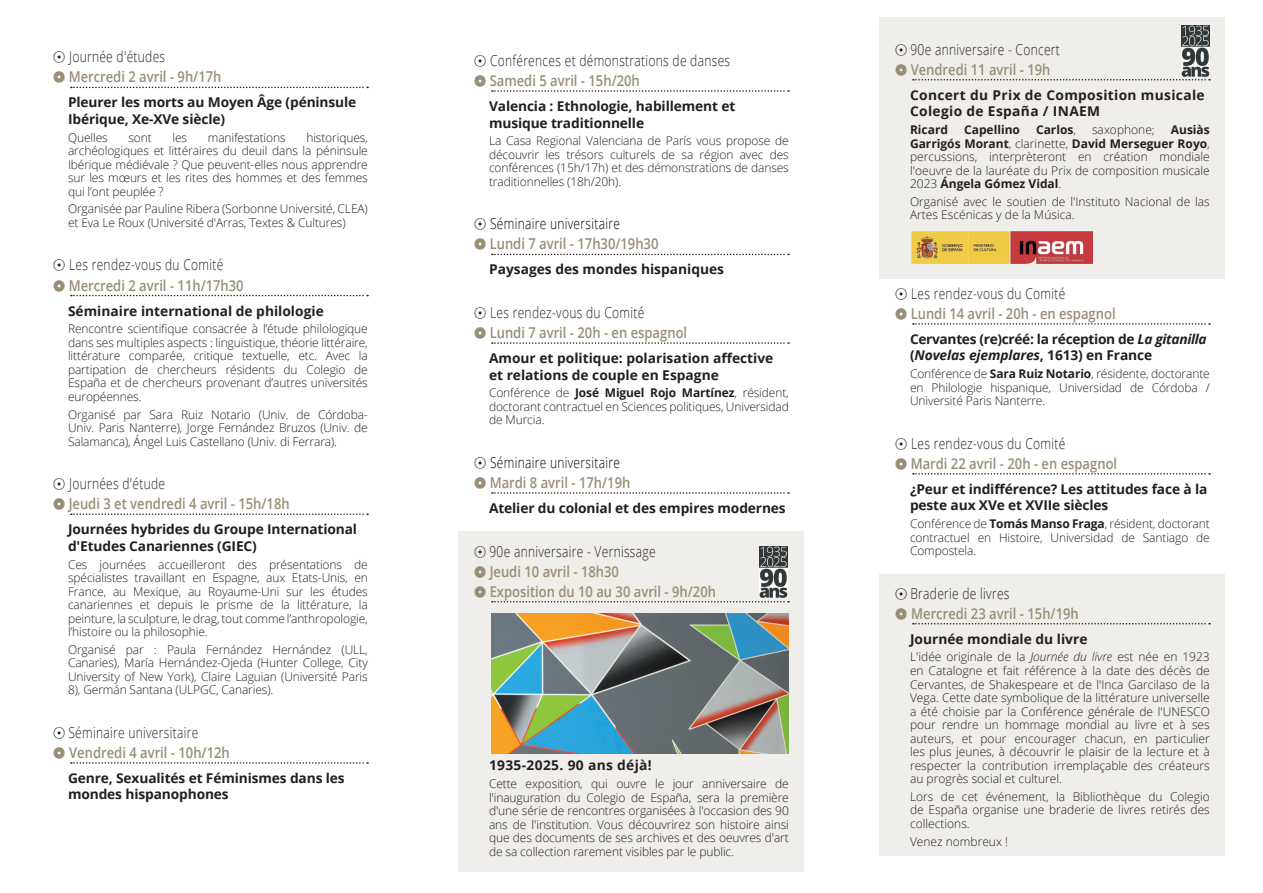
<style>
.page{position:relative;width:1263px;height:893px;background:#fff}
.page>*{position:absolute;margin:0;border:0;box-sizing:border-box;transform-origin:0 0}
.t1{font:600 15px/20.1px "Open Sans";color:#988e77;scale:.87 1}
.t2{font:300 15px/20.1px "Open Sans";letter-spacing:.025em;color:#231f20;scale:.8 1}
.t3{font:300 15px/20.1px "Open Sans";letter-spacing:.025em;color:#000001;scale:.8 1}
.t4{font:700 13.5px/16.5px "Open Sans";letter-spacing:-.01em;color:#231f20}
.t5{font:700 13.5px/16.5px "Open Sans";letter-spacing:.025em;color:#231f20}
.t6{font:300 12px/13.5px "Open Sans";letter-spacing:-.01em;color:#231f20;text-align:justify}
.t7{font:700 12px "Open Sans";color:#231f20}
.s1{font-family:"Uchrony Arrows";font-weight:300;color:#231f20}
.s2{font-weight:300;color:#231f20}
.s3{font-family:"Uchrony Arrows";font-weight:300}
.s4{font-family:"Uchrony Arrows"}
.s5{font-family:"Uchrony Arrows";color:#988e77}
.s6{font-weight:600;color:#988e77}
.s7{font-weight:300;color:#000001}
.s8{font-weight:700}
.s9{font-family:"Uchrony Arrows";color:#231f20}
.s10{font-weight:300}
.s11{font-style:italic}
</style>
<div class="page">
<div style="left:879px;top:574px;width:346px;height:282px;background:#efeeea"></div>
<div style="left:879px;top:17px;width:346px;height:262px;background:#efeeea"></div>
<svg style="left:913px;top:79px;width:297px;height:1px"></svg>
<svg style="left:913px;top:323px;width:297px;height:2px"></svg>
<svg style="left:913px;top:473px;width:297px;height:2px"></svg>
<svg style="left:913px;top:623px;width:297px;height:1px"></svg>
<div style="left:459px;top:531px;width:345px;height:341px;background:#efeeea"></div>
<svg style="left:492px;top:90px;width:297px;height:2px"></svg>
<svg style="left:492px;top:254px;width:297px;height:1px"></svg>
<svg style="left:492px;top:342px;width:297px;height:2px"></svg>
<svg style="left:492px;top:492px;width:297px;height:2px"></svg>
<svg style="left:492px;top:601px;width:297px;height:1px"></svg>
<svg style="left:71px;top:87px;width:297px;height:1px"></svg>
<svg style="left:71px;top:295px;width:297px;height:1px"></svg>
<svg style="left:71px;top:513px;width:297px;height:2px"></svg>
<svg style="left:71px;top:762px;width:297px;height:2px"></svg>
<img style="left:912px;top:232px;width:181px;height:32px">
<img style="left:1181px;top:26px;width:29px;height:51px">
<img style="left:759px;top:547px;width:28px;height:51px">
<img style="left:491px;top:613px;width:298px;height:141px">
<p class="t1" style="left:53px;top:46px;width:195px"><span class="s1">S</span> <span class="s2">Journée d'études<br></span><span class="s3">U</span> Mercredi 2 avril - 9h/17h</p>
<p class="t4" style="left:68px;top:94px;width:290px">Pleurer les morts au Moyen Âge (péninsule<br>Ibérique, Xe-XVe siècle)</p>
<p class="t6" style="left:68px;top:130px;width:41px">Quelles</p>
<p class="t6" style="left:128px;top:130px;width:25px">sont</p>
<p class="t6" style="left:173px;top:130px;width:16px">les</p>
<p class="t6" style="left:208px;top:130px;width:79px">manifestations</p>
<p class="t6" style="left:68px;top:130px;width:301px;text-indent:238px">historiques, archéologiques et littéraires du deuil dans la péninsule Ibérique médiévale ? Que peuvent-elles nous apprendre sur les mœurs et les rites des hommes et des femmes qui l’ont peuplée ?</p>
<p class="t6" style="left:68px;top:202px;width:301px">Organisée par Pauline Ribera (Sorbonne Université, CLEA) et Eva Le Roux (Université d'Arras, Textes &amp; Cultures)</p>
<p class="t1" style="left:53px;top:255px;width:221px"><span class="s1">S</span> <span class="s2">Les rendez-vous du Comité<br></span><span class="s3">U</span> Mercredi 2 avril - 11h/17h30</p>
<p class="t4" style="left:68px;top:302px;width:257px">Séminaire international de philologie</p>
<p class="t6" style="left:68px;top:322px;width:301px">Rencontre scientifique consacrée à l’étude philologique dans ses multiples aspects : linguistique, théorie littéraire, littérature comparée, critique textuelle, etc. Avec la partipation de chercheurs résidents du Colegio de España et de chercheurs provenant d’autres universités européennes.</p>
<p class="t6" style="left:68px;top:407px;width:301px">Organisé par Sara Ruiz Notario (Univ. de Córdoba-Univ. Paris Nanterre), Jorge Fernández Bruzos (Univ. de Salamanca), Ángel Luis Castellano (Univ. di Ferrara).</p>
<p class="t1" style="left:53px;top:473px;width:273px"><span class="s1">S</span> <span class="s2">Journées d'étude<br></span><span class="s3">U</span> Jeudi 3 et vendredi 4 avril - 15h/18h</p>
<p class="t4" style="left:68px;top:521px;width:291px">Journées hybrides du Groupe International d'Etudes Canariennes (GIEC)</p>
<p class="t6" style="left:68px;top:557px;width:301px">Ces journées accueilleront des présentations de spécialistes travaillant en Espagne, aux Etats-Unis, en France, au Mexique, au Royaume-Uni sur les études canariennes et depuis le prisme de la littérature, la peinture, la sculpture, le drag, tout comme l’anthropologie, l’histoire ou la philosophie.</p>
<p class="t6" style="left:68px;top:642px;width:301px">Organisé par : Paula Fernández Hernández (ULL, Canaries), María Hernández-Ojeda (Hunter College, City University of New York), Claire Laguian (Université Paris 8), Germán Santana (ULPGC, Canaries).</p>
<p class="t2" style="left:53px;top:722px;width:222px"><span class="s4">S</span> Séminaire universitaire<br><span class="s5">U</span> <span class="s6">Vendredi 4 avril - 10h/12h</span></p>
<p class="t4" style="left:68px;top:769px;width:278px">Genre, Sexualités et Féminismes dans les mondes hispanophones</p>
<p class="t2" style="left:474px;top:50px;width:321px"><span class="s4">S</span> Conférences et démonstrations de danses<br><span class="s5">U</span> <span class="s6">Samedi 5 avril - 15h/20h</span></p>
<p class="t4" style="left:489px;top:98px;width:248px">Valencia : Ethnologie, habillement et musique traditionnelle</p>
<p class="t6" style="left:489px;top:134px;width:301px">La Casa Regional Valenciana de París vous propose de découvrir les trésors culturels de sa région avec des conférences (15h/17h) et des démonstrations de danses traditionnelles (18h/20h).</p>
<p class="t1" style="left:474px;top:213px;width:213px"><span class="s1">S</span> <span class="s7">Séminaire universitaire<br></span><span class="s3">U</span> Lundi 7 avril - 17h30/19h30</p>
<p class="t4" style="left:489px;top:261px;width:237px">Paysages des mondes hispaniques</p>
<p class="t1" style="left:474px;top:302px;width:246px"><span class="s1">S</span> <span class="s2">Les rendez-vous du Comité<br></span><span class="s3">U</span> Lundi 7 avril - 20h - en espagnol</p>
<p class="t4" style="left:489px;top:350px;width:286px">Amour et politique: polarisation affective et relations de couple en Espagne</p>
<p class="t6" style="left:489px;top:386px;width:301px">Conférence de <span class="s8">José Miguel Rojo Martínez</span>, résident, doctorant contractuel en Sciences politiques, Universidad de Murcia.</p>
<p class="t3" style="left:474px;top:452px;width:197px"><span class="s9">S</span> Séminaire universitaire<br><span class="s5">U</span> <span class="s6">Mardi 8 avril - 17h/19h</span></p>
<p class="t4" style="left:489px;top:499px;width:298px">Atelier du colonial et des empires modernes</p>
<p class="t1" style="left:474px;top:541px;width:280px"><span class="s1">S</span> <span class="s2">90e anniversaire - Vernissage<br></span><span class="s3">U</span> Jeudi 10 avril - 18h30<br><span class="s3">U</span> Exposition du 10 au 30 avril - 9h/20h</p>
<p class="t5" style="left:489px;top:757px;width:164px">1935-2025. 90 ans déjà!</p>
<p class="t6" style="left:489px;top:777px;width:301px">Cette exposition, qui ouvre le jour anniversaire de l'inauguration du Colegio de España, sera la première d'une série de rencontres organisées à l'occasion des 90 ans de l'institution. Vous découvrirez son histoire ainsi que des documents de ses archives et des oeuvres d'art de sa collection rarement visibles par le public.</p>
<p class="t2" style="left:895px;top:39px;width:207px"><span class="s4">S</span> 90e anniversaire - Concert<br><span class="s5">U</span> <span class="s6">Vendredi 11 avril - 19h</span></p>
<p class="t5" style="left:910px;top:86px;width:296px">Concert du Prix de Composition musicale<br>Colegio de España / INAEM</p>
<p class="t7" style="left:910px;top:121px;width:40px">Ricard</p>
<p class="t7" style="left:964px;top:121px;width:57px">Capellino</p>
<p class="t7" style="left:1036px;top:121px;width:41px">Carlos<span class="s10">,</span></p>
<p class="t6" style="left:1092px;top:123px;width:64px">saxophone;</p>
<p class="t6" style="left:910px;top:123px;width:301px;text-indent:261px"><span class="s8">Ausiàs Garrigós Morant</span>, clarinette, <span class="s8">David Merseguer Royo</span>, percussions, interprèteront en création mondiale l'oeuvre de la lauréate du Prix de composition musicale 2023 <span class="s8">Ángela Gómez Vidal</span>.</p>
<p class="t6" style="left:910px;top:194px;width:301px">Organisé avec le soutien de l'Instituto Nacional de las<br>Artes Escénicas y de la Música.</p>
<p class="t1" style="left:895px;top:283px;width:255px"><span class="s1">S</span> <span class="s2">Les rendez-vous du Comité<br></span><span class="s3">U</span> Lundi 14 avril - 20h - en espagnol</p>
<p class="t4" style="left:910px;top:330px;width:298px">Cervantes (re)créé: la réception de <span class="s11">La gitanilla </span>(<span class="s11">Novelas ejemplares</span>, 1613) en France</p>
<p class="t6" style="left:910px;top:367px;width:301px">Conférence de <span class="s8">Sara Ruiz Notario</span>, résidente, doctorante en Philologie hispanique, Universidad de Córdoba / Université Paris Nanterre.</p>
<p class="t1" style="left:895px;top:433px;width:257px"><span class="s1">S</span> <span class="s2">Les rendez-vous du Comité<br></span><span class="s3">U</span> Mardi 22 avril - 20h - en espagnol</p>
<p class="t4" style="left:910px;top:480px;width:299px">¿Peur et indifférence? Les attitudes face à la peste aux XVe et XVIIe siècles</p>
<p class="t6" style="left:910px;top:517px;width:301px">Conférence de <span class="s8">Tomás Manso Fraga</span>, résident, doctorant contractuel en Histoire, Universidad de Santiago de Compostela.</p>
<p class="t1" style="left:895px;top:583px;width:213px"><span class="s1">S</span> <span class="s2">Braderie de livres<br></span><span class="s3">U</span> Mercredi 23 avril - 15h/19h</p>
<p class="t4" style="left:910px;top:630px;width:179px">Journée mondiale du livre</p>
<p class="t6" style="left:910px;top:650px;width:301px">L'idée originale de la <span class="s11">Journée du livre</span> est née en 1923 en Catalogne et fait référence à la date des décès de Cervantes, de Shakespeare et de l'Inca Garcilaso de la Vega. Cette date symbolique de la littérature universelle a été choisie par la Conférence générale de l'UNESCO pour rendre un hommage mondial au livre et à ses auteurs, et pour encourager chacun, en particulier les plus jeunes, à découvrir le plaisir de la lecture et à respecter la contribution irremplaçable des créateurs au progrès social et culturel.</p>
<p class="t6" style="left:910px;top:789px;width:301px">Lors de cet événement, la Bibliothèque du Colegio de España organise une braderie de livres retirés des collections.</p>
<p class="t6" style="left:910px;top:834px;width:99px">Venez nombreux !</p>
</div>
